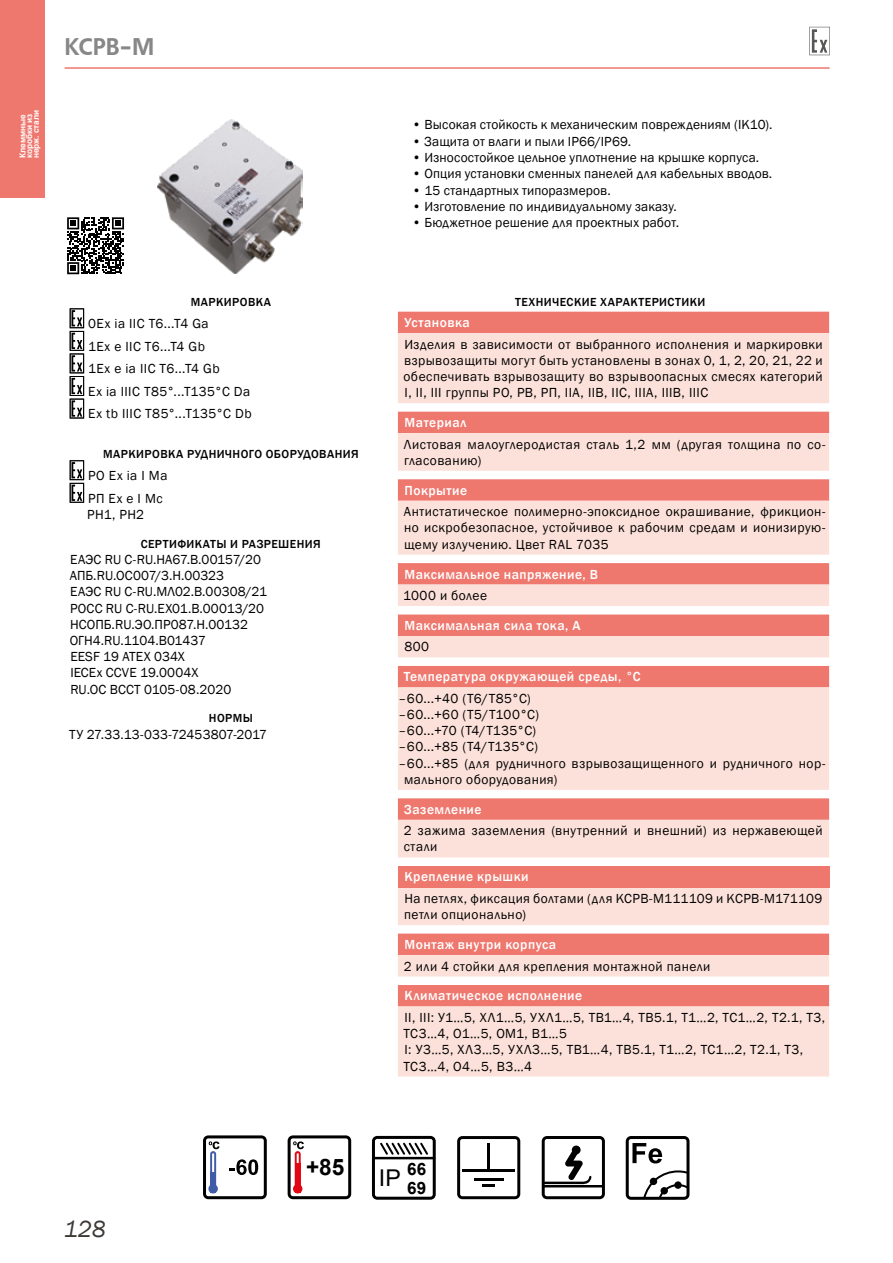
<style>
.page{position:relative;width:893px;height:1263px;background:#fff}
.page>*{position:absolute;margin:0;border:0;box-sizing:border-box;transform-origin:0 0}
.t1{font:24px "Free Set Bold Cyrillic";color:#878787;scale:.96 1}
.t2{font:italic 24px "Franklin Gothic";color:#3c3835}
.t3{font:23.1px "Arial";color:#000}
.t4{font:700 22.65px "Arial";color:#000}
.t5{font:700 17.1px/18.9px "Arial";color:#000}
.t6{font:13.5px/16.2px "Franklin Gothic";letter-spacing:.025em;color:#000}
.t7{font:13.5px/16.2px "Franklin Gothic";letter-spacing:.005em;color:#000}
.t8{font:500 13.5px "Franklin Gothic";letter-spacing:.035em;color:#fff}
.t9{font:500 12px "Franklin Gothic";letter-spacing:.035em;color:#000}
.t10{font:700 8.25px/6.8px "Arial";color:#fff}
.s1{font-size:22.5px}
</style>
<div class="page">
<div style="left:0;top:0;width:45px;height:197px;background:#ee776e"></div>
<svg style="left:809px;top:27px;width:21px;height:28px"></svg>
<hr style="left:65px;top:67px;width:764px;height:2px;background:#ee776e">
<svg style="left:626px;top:1136px;width:63px;height:64px"></svg>
<div style="left:650px;top:1178px;width:7px;height:7px;background:#000;border-radius:50%"></div>
<div style="left:660px;top:1187px;width:8px;height:7px;background:#000;border-radius:50%"></div>
<svg style="left:372px;top:1136px;width:64px;height:64px"></svg>
<img style="left:158px;top:120px;width:145px;height:153px">
<svg style="left:70px;top:308px;width:14px;height:110px"></svg>
<svg style="left:70px;top:460px;width:14px;height:43px"></svg>
<div style="left:398px;top:312px;width:431px;height:21px;background:#ee776e"></div>
<svg style="left:398px;top:333px;width:431px;height:743px;fill:#fce1da"></svg>
<div style="left:398px;top:866px;width:431px;height:21px;background:#ee776e"></div>
<svg style="left:542px;top:1136px;width:63px;height:63px"></svg>
<div style="left:572px;top:1145px;width:9px;height:9px;background:#000;border-radius:50%"></div>
<hr style="left:543px;top:1185px;width:60px;height:2px;background:#000">
<svg style="left:457px;top:1136px;width:63px;height:63px"></svg>
<svg style="left:203px;top:1135px;width:64px;height:64px"></svg>
<svg style="left:288px;top:1135px;width:63px;height:64px"></svg>
<svg style="left:67px;top:217px;width:57px;height:57px"></svg>
<p class="t10" style="left:19px;top:158px;width:50px;rotate:-90deg">Клеммные коробки из нерж. стали</p>
<h1 class="t1" style="left:65px;top:33px;width:95px">КСРВ-М</h1>
<p class="t9" style="left:191px;top:294px;width:82px">МАРКИРОВКА</p>
<p class="t6" style="left:88px;top:313px;width:165px;line-height:22.5px">0Ex ia IIC T6...T4 Ga<br>1Ex e IIC T6...T4 Gb<br>1Ex e ia IIC T6...T4 Gb<br>Ex ia IIIC T85°...T135°С Da<br>Ex tb IIIC T85°...T135°С Db</p>
<p class="t9" style="left:103px;top:446px;width:257px">МАРКИРОВКА РУДНИЧНОГО ОБОРУДОВАНИЯ</p>
<p class="t6" style="left:88px;top:465px;width:81px;line-height:22.5px">PO Ex ia I Ma<br>PП Ex e I Mc</p>
<p class="t6" style="left:87px;top:507px;width:59px">РН1, РН2</p>
<p class="t9" style="left:141px;top:536px;width:181px">СЕРТИФИКАТЫ И РАЗРЕШЕНИЯ</p>
<p class="t7" style="left:70px;top:552px;width:199px">ЕАЭС RU C-RU.НА67.В.00157/20<br>АПБ.RU.ОС007/3.Н.00323<br>ЕАЭС RU С-RU.МЛ02.В.00308/21<br>РОСС RU С-RU.ЕХ01.В.00013/20<br>НСОПБ.RU.ЭО.ПР087.Н.00132<br>ОГН4.RU.1104.В01437<br>EESF 19 ATEX 034X<br>IECEx CCVE 19.0004X<br>RU.ОС ВССТ 0105-08.2020</p>
<p class="t9" style="left:209px;top:711px;width:45px">НОРМЫ</p>
<p class="t7" style="left:69px;top:726px;width:199px">ТУ 27.33.13-033-72453807-2017</p>
<p class="t7" style="left:412px;top:117px;width:362px">• Высокая стойкость к механическим повреждениям (IK10).</p>
<p class="t6" style="left:412px;top:133px;width:220px">• Защита от влаги и пыли IP66/IP69.</p>
<p class="t6" style="left:412px;top:150px;width:348px">• Износостойкое цельное уплотнение на крышке корпуса.</p>
<p class="t6" style="left:412px;top:166px;width:362px">• Опция установки сменных панелей для кабельных вводов.</p>
<p class="t6" style="left:412px;top:182px;width:200px">• 15 стандартных типоразмеров.</p>
<p class="t6" style="left:412px;top:199px;width:266px">• Изготовление по индивидуальному заказу.</p>
<p class="t6" style="left:412px;top:215px;width:268px">• Бюджетное решение для проектных работ.</p>
<p class="t9" style="left:515px;top:294px;width:192px">ТЕХНИЧЕСКИЕ ХАРАКТЕРИСТИКИ</p>
<p class="t8" style="left:404px;top:314px;width:67px">Установка</p>
<p class="t6" style="left:403px;top:336px;width:421px;text-align:justify">Изделия в зависимости от выбранного исполнения и маркировки взрывозащиты могут быть установлены в зонах 0, 1, 2, 20, 21, 22 и обеспечивать взрывозащиту во взрывоопасных смесях категорий I, II, III группы РО, РВ, РП, IIA, IIB, IIC, IIIA, IIIB, IIIC</p>
<p class="t8" style="left:405px;top:414px;width:63px">Материал</p>
<p class="t6" style="left:404px;top:436px;width:423px">Листовая малоуглеродистая сталь 1,2 мм (другая толщина по со&shy;гласованию)</p>
<p class="t8" style="left:404px;top:482px;width:64px">Покрытие</p>
<p class="t6" style="left:404px;top:504px;width:423px;text-align:justify">Антистатическое полимерно-эпоксидное окрашивание, фрикцион&shy;но искробезопасное, устойчивое к рабочим средам и ионизирую&shy;щему излучению. Цвет RAL 7035</p>
<p class="t8" style="left:404px;top:566px;width:195px">Максимальное напряжение, В</p>
<p class="t6" style="left:403px;top:588px;width:86px">1000 и более</p>
<p class="t8" style="left:404px;top:617px;width:178px">Максимальная сила тока, А</p>
<p class="t6" style="left:404px;top:639px;width:26px">800</p>
<p class="t8" style="left:404px;top:668px;width:238px">Температура окружающей среды, °С</p>
<p class="t6" style="left:399px;top:690px;width:134px">–60...+40 (Т6/Т85°С)</p>
<p class="t6" style="left:399px;top:707px;width:142px">–60...+60 (Т5/Т100°С)</p>
<p class="t6" style="left:399px;top:723px;width:139px">–60...+70 (Т4/Т135°С)</p>
<p class="t6" style="left:399px;top:739px;width:141px">–60...+85 (Т4/Т135°С)</p>
<p class="t6" style="left:399px;top:755px;width:428px">–60...+85 (для рудничного взрывозащищенного и рудничного нор-</p>
<p class="t6" style="left:404px;top:771px;width:155px">мального оборудования)</p>
<p class="t8" style="left:404px;top:801px;width:79px">Заземление</p>
<p class="t6" style="left:404px;top:823px;width:420px">2 зажима заземления (внутренний и внешний) из нержавеющей стали</p>
<p class="t8" style="left:404px;top:868px;width:126px">Крепление крышки</p>
<p class="t6" style="left:404px;top:890px;width:420px">На петлях, фиксация болтами (для КСРВ-М111109 и КСРВ-М171109 петли опционально)</p>
<p class="t8" style="left:404px;top:936px;width:153px">Монтаж внутри корпуса</p>
<p class="t6" style="left:404px;top:958px;width:308px">2 или 4 стойки для крепления монтажной панели</p>
<p class="t8" style="left:404px;top:987px;width:179px">Климатическое исполнение</p>
<p class="t6" style="left:403px;top:1009px;width:423px">II, III: У1…5, ХЛ1…5, УХЛ1…5, ТВ1…4, ТВ5.1, Т1…2, ТС1…2, Т2.1, Т3, ТС3…4, О1…5, ОМ1, В1…5<br>I: У3…5, ХЛ3…5, УХЛ3…5, ТВ1…4, ТВ5.1, Т1…2, ТС1…2, Т2.1, Т3, ТС3…4, О4…5, В3…4</p>
<h1 class="t2" style="left:64px;top:1214px;width:44px">128</h1>
<h3 class="t4" style="left:306px;top:1151px;width:40px"><span class="s1">+</span>85</h3>
<h2 class="t3" style="left:379px;top:1162px;width:23px">IP</h2>
<p class="t5" style="left:407px;top:1160px;width:20px">66<br>69</p>
</div>
